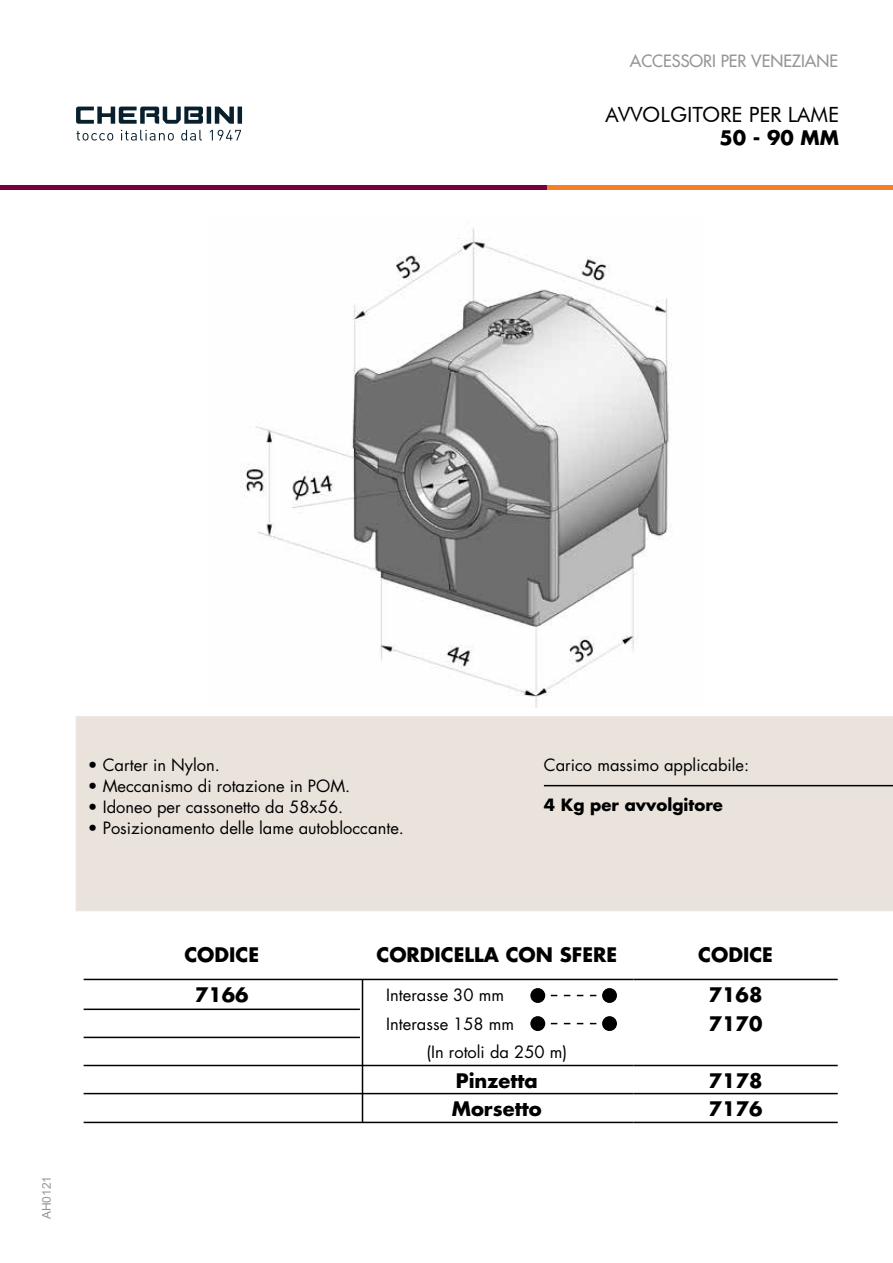
<style>
.page{position:relative;width:893px;height:1263px;background:#fff}
.page>*{position:absolute;margin:0;border:0;box-sizing:border-box;transform-origin:0 0}
.t1{font:21px "Futura BT";color:#000}
.t2{font:700 19.5px "Futura Std";color:#000}
.t3{font:16.5px "Futura Std";color:#000}
.t4{font:500 16.5px "Futura Std";color:#939598}
.t5{font:700 16.5px "Futura Std";color:#000}
.t6{font:12px "Arial";color:#939598}
</style>
<div class="page">
<div style="left:76px;top:717px;width:816px;height:194px;background:#e9e3dc"></div>
<svg style="left:76px;top:131px;width:37px;height:10px"></svg>
<svg style="left:121px;top:130px;width:53px;height:11px"></svg>
<svg style="left:181px;top:130px;width:21px;height:11px"></svg>
<svg style="left:210px;top:130px;width:31px;height:10px"></svg>
<hr style="left:238px;top:107px;width:4px;height:17px;background:#081f2d">
<hr style="left:207px;top:107px;width:4px;height:17px;background:#081f2d">
<svg style="left:215px;top:107px;width:19px;height:17px"></svg>
<svg style="left:76px;top:107px;width:127px;height:17px"></svg>
<hr style="left:546px;top:185px;width:346px;height:4px;background:#f58025">
<hr style="left:0;top:185px;width:546px;height:4px;background:#7a003c">
<hr style="left:84px;top:979px;width:276px;height:1px;background:#000">
<hr style="left:360px;top:979px;width:274px;height:1px;background:#000">
<hr style="left:634px;top:979px;width:204px;height:1px;background:#000">
<hr style="left:84px;top:1008px;width:276px;height:2px;background:#000">
<hr style="left:84px;top:1037px;width:276px;height:1px;background:#000">
<hr style="left:84px;top:1065px;width:276px;height:1px;background:#000">
<hr style="left:360px;top:1065px;width:274px;height:1px;background:#000">
<hr style="left:634px;top:1065px;width:204px;height:1px;background:#000">
<hr style="left:84px;top:1093px;width:276px;height:1px;background:#000">
<hr style="left:360px;top:1093px;width:274px;height:1px;background:#000">
<hr style="left:634px;top:1093px;width:204px;height:1px;background:#000">
<hr style="left:84px;top:1122px;width:276px;height:1px;background:#000">
<hr style="left:360px;top:1122px;width:274px;height:1px;background:#000">
<hr style="left:634px;top:1122px;width:204px;height:1px;background:#000">
<hr style="left:544px;top:785px;width:349px;height:1px;background:#000">
<hr style="left:362px;top:979px;width:1px;height:144px;background:#000">
<div style="left:530px;top:988px;width:15px;height:15px;background:#000;border-radius:50%"></div>
<div style="left:602px;top:988px;width:15px;height:15px;background:#000;border-radius:50%"></div>
<svg style="left:545px;top:995px;width:58px;height:1px"></svg>
<div style="left:530px;top:1016px;width:15px;height:15px;background:#000;border-radius:50%"></div>
<div style="left:602px;top:1016px;width:15px;height:15px;background:#000;border-radius:50%"></div>
<svg style="left:545px;top:1023px;width:58px;height:1px"></svg>
<img style="left:241px;top:229px;width:429px;height:479px">
<p class="t4" style="left:630px;top:50px;width:210px">ACCESSORI PER VENEZIANE</p>
<p class="t1" style="left:605px;top:101px;width:235px">AVVOLGITORE PER LAME</p>
<p class="t2" style="left:719px;top:125px;width:121px">50 - 90 MM</p>
<p class="t3" style="left:88px;top:754px;width:134px">• Carter in Nylon.</p>
<p class="t3" style="left:88px;top:775px;width:264px">• Meccanismo di rotazione in POM.</p>
<p class="t3" style="left:88px;top:796px;width:257px">• Idoneo per cassonetto da 58x56.</p>
<p class="t3" style="left:88px;top:817px;width:318px">• Posizionamento delle lame autobloccante.</p>
<p class="t3" style="left:544px;top:754px;width:207px">Carico massimo applicabile:</p>
<p class="t5" style="left:544px;top:794px;width:181px">4 Kg per avvolgitore</p>
<p class="t6" style="left:38px;top:1219px;width:45px;rotate:-90deg">AH0121</p>
<p class="t2" style="left:184px;top:942px;width:76px">CODICE</p>
<p class="t2" style="left:376px;top:942px;width:242px">CORDICELLA CON SFERE</p>
<p class="t2" style="left:698px;top:942px;width:76px">CODICE</p>
<p class="t2" style="left:195px;top:982px;width:55px">7166</p>
<p class="t3" style="left:386px;top:984px;width:119px">Interasse 30 mm</p>
<p class="t2" style="left:709px;top:982px;width:55px">7168</p>
<p class="t3" style="left:386px;top:1013px;width:129px">Interasse 158 mm</p>
<p class="t2" style="left:709px;top:1011px;width:55px">7170</p>
<p class="t3" style="left:426px;top:1042px;width:142px">(In rotoli da 250 m)</p>
<p class="t2" style="left:456px;top:1067px;width:83px">Pinzetta</p>
<p class="t2" style="left:709px;top:1067px;width:55px">7178</p>
<p class="t2" style="left:452px;top:1096px;width:91px">Morsetto</p>
<p class="t2" style="left:709px;top:1096px;width:55px">7176</p>
</div>
